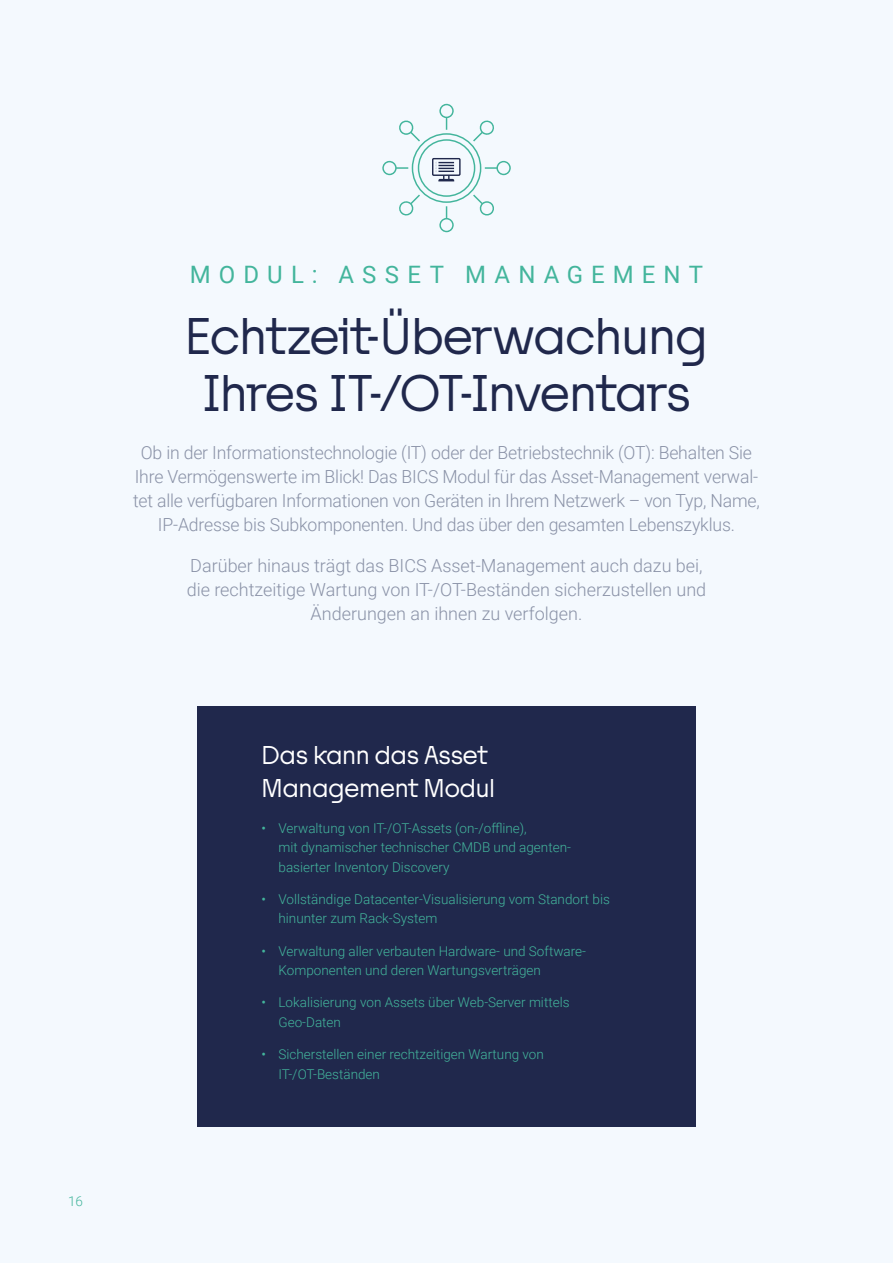
<style>
.page{position:relative;width:893px;height:1263px;background:#f4f9fe}
.page>*{position:absolute;margin:0;border:0;box-sizing:border-box;transform-origin:0 0}
.t1{font:48px/57.6px "Tosh A";letter-spacing:-.015em;color:#20284c;text-align:center}
.t2{font:24px/33px "Tosh A";letter-spacing:-.005em;color:#fff}
.t3{font:24px "Roboto";letter-spacing:.335em;color:#43b59c}
.t4{font:300 18px/24px "Roboto";letter-spacing:-.01em;color:#8a92a7;text-align:center}
.t5{font:300 13.5px/19.5px "Roboto";color:#43b59c}
.s1{font-weight:400}
</style>
<div class="page">
<div style="left:197px;top:706px;width:499px;height:421px;background:#20284c"></div>
<svg style="left:382px;top:103px;width:129px;height:130px"></svg>
<p class="t5" style="left:68px;top:1191px;width:16px">16</p>
<h2 class="t3" style="left:190px;top:257px;width:514px">MODUL: ASSET MANAGEMENT</h2>
<h1 class="t1" style="left:185px;top:309px;width:524px">Echtzeit-Überwachung<br>Ihres IT-/OT-Inventars</h1>
<p class="t4" style="left:133px;top:440px;width:628px">Ob in der Informationstechnologie (IT) oder der Betriebstechnik (OT): Behalten Sie Ihre Vermögenswerte im Blick! Das BICS Modul für das Asset-Management verwal&shy;tet alle verfügbaren Informationen von Geräten in Ihrem Netzwerk – von Typ, Name, IP-Adresse bis Subkomponenten. Und das über den gesamten Lebenszyklus.</p>
<p class="t4" style="left:187px;top:553px;width:521px">Darüber hinaus trägt das BICS Asset-Management auch dazu bei, die rechtzeitige Wartung von IT-/OT-Beständen sicherzustellen und<br>Änderungen an ihnen zu verfolgen.</p>
<h2 class="t2" style="left:261px;top:740px;width:235px">Das kann das Asset<br>Management Modul</h2>
<p class="t5" style="left:279px;top:818px;width:294px;text-indent:-17px"><span class="s1">•</span> Verwaltung von IT-/OT-Assets (on-/offline),<br>mit dynamischer technischer CMDB und agenten&shy;basierter Inventory Discovery</p>
<p class="t5" style="left:279px;top:889px;width:333px;text-indent:-17px"><span class="s1">•</span> Vollständige Datacenter-Visualisierung vom Standort bis hinunter zum Rack-System</p>
<p class="t5" style="left:279px;top:941px;width:309px;text-indent:-17px"><span class="s1">•</span> Verwaltung aller verbauten Hardware- und Software-<br>Komponenten und deren Wartungsverträgen</p>
<p class="t5" style="left:279px;top:992px;width:292px;text-indent:-17px"><span class="s1">•</span> Lokalisierung von Assets über Web-Server mittels<br>Geo-Daten</p>
<p class="t5" style="left:279px;top:1044px;width:267px;text-indent:-17px"><span class="s1">•</span> Sicherstellen einer rechtzeitigen Wartung von<br>IT-/OT-Beständen</p>
</div>
